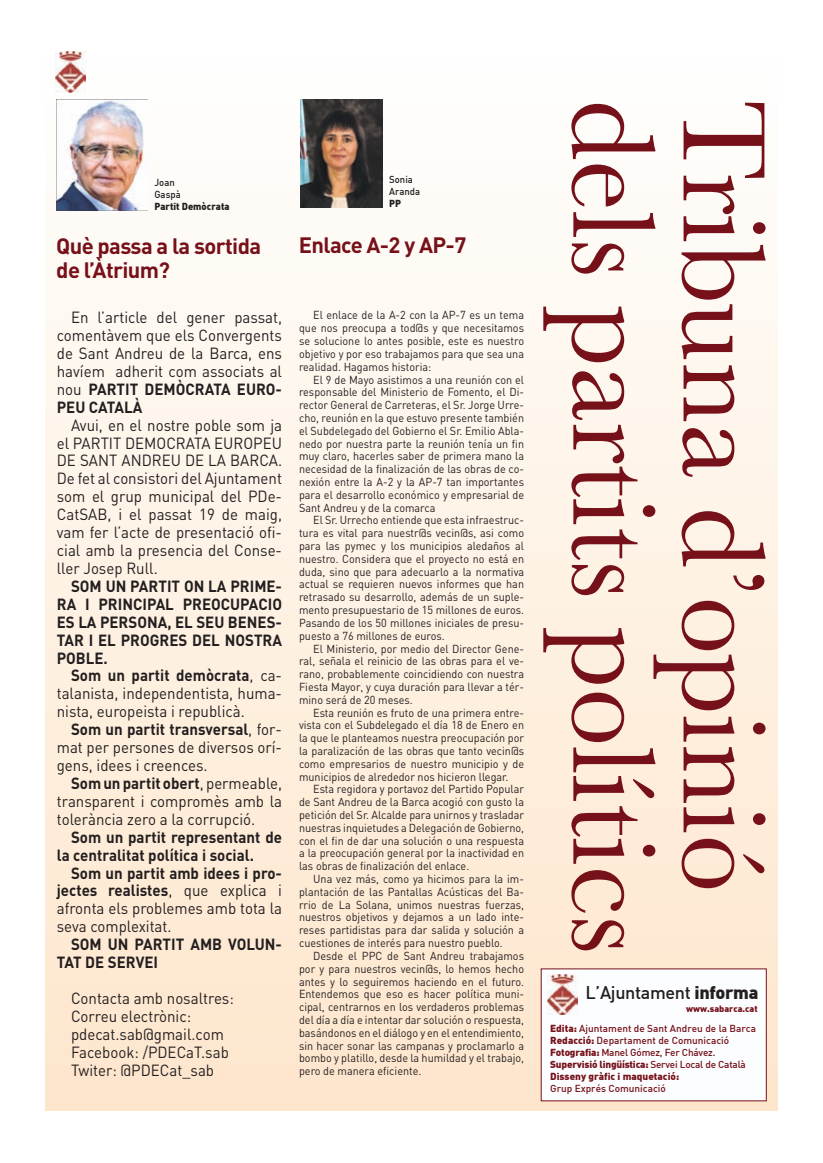
<style>
.page{position:relative;width:823px;height:1163px;background:#fff}
.page>*{position:absolute;margin:0;border:0;box-sizing:border-box;transform-origin:0 0}
.t1{font:122px "Baskerville";color:#76111a;scale:.95 1}
.t2{font:700 22px/24px "DIN";letter-spacing:-.03em;color:#76111a}
.t3{font:500 18px "DIN";letter-spacing:-.02em;color:#231f20}
.t4{font:16px/17.9px "DIN";color:#231f20;text-align:justify;scale:.94 1}
.t5{font:700 16px/17.9px "DIN";color:#231f20;scale:.94 1}
.t6{font:11.5px/12.8px "DIN";color:#231f20;text-align:justify;scale:.94 1}
.t7{font:500 10px/12px "DIN";color:#76111a}
.t8{font:500 10px/12px "DIN";color:#231f20;scale:.95 1}
.t9{font:900 10px "DIN";color:#231f20;scale:.95 1}
.t10{font:900 9px "DIN";color:#76111a}
.s1{font-weight:700}
.s2{font-weight:900}
</style>
<div class="page">
<div style="left:46px;top:51px;width:731px;height:1058px;background:linear-gradient(to bottom,#fefffd,#fee5cb)"></div>
<img style="left:55px;top:51px;width:30px;height:41px">
<div style="left:541px;top:968px;width:224px;height:132px;background:#fbfdfe"></div>
<img style="left:57px;top:99px;width:91px;height:111px">
<img style="left:300px;top:99px;width:82px;height:108px">
<img style="left:547px;top:974px;width:30px;height:40px">
<p class="t8" style="left:154px;top:178px;width:29px">Joan<br>Gaspà</p>
<p class="t9" style="left:154px;top:203px;width:80px">Partit Demòcrata</p>
<h2 class="t2" style="left:56px;top:236px;width:206px">Què passa a la sortida de l’Àtrium?</h2>
<h3 class="t4" style="left:57px;top:310px;width:241px;text-indent:14px">En l’article del gener passat, comentàvem que els Convergents de Sant Andreu de la Barca, ens havíem adherit com associats al nou <span class="s1">PARTIT DEMÒCRATA EURO-PEU CATALÀ</span></h3>
<p class="t4" style="left:57px;top:417px;width:241px;text-indent:14px">Avui, en el nostre poble som ja el PARTIT DEMOCRATA EUROPEU DE SANT ANDREU DE LA BARCA.<br>De fet al consistori del Ajuntament som el grup municipal del PDe-CatSAB, i el passat 19 de maig, vam fer l’acte de presentació ofi&shy;cial amb la presencia del Conse&shy;ller Josep Rull.</p>
<h3 class="t5" style="left:57px;top:578px;width:241px;text-align:justify;text-indent:14px">SOM UN PARTIT ON LA PRIME-RA I PRINCIPAL PREOCUPACIO ES LA PERSONA, EL SEU BENES-TAR I EL PROGRES DEL NOSTRA POBLE.</h3>
<h3 class="t4" style="left:57px;top:668px;width:241px;text-indent:14px"><span class="s1">Som un partit demòcrata</span>, ca&shy;talanista, independentista, huma&shy;nista, europeista i republicà.</h3>
<h3 class="t4" style="left:57px;top:722px;width:241px;text-indent:14px"><span class="s1">Som un partit transversal</span>, for&shy;mat per persones de diversos orí&shy;gens, idees i creences.</h3>
<h3 class="t4" style="left:57px;top:775px;width:241px;text-indent:14px"><span class="s1">Som un partit obert</span>, permeable, transparent i compromès amb la tolerància zero a la corrupció.</h3>
<h3 class="t5" style="left:57px;top:829px;width:241px;text-indent:14px">Som un partit representant de la centralitat política i social.</h3>
<h3 class="t4" style="left:57px;top:865px;width:241px;text-indent:14px"><span class="s1">Som un partit amb idees i pro&shy;jectes realistes</span>, que explica i afronta els problemes amb tota la seva complexitat.</h3>
<h3 class="t5" style="left:57px;top:937px;width:241px;text-indent:14px">SOM UN PARTIT AMB VOLUN-<br>TAT DE SERVEI</h3>
<h3 class="t4" style="left:71px;top:990px;width:175px;text-align:left">Contacta amb nosaltres:<br>Correu electrònic: pdecat.sab@gmail.com<br>Facebook: /PDECaT.sab<br>Twiter: @PDECat_sab</h3>
<p class="t8" style="left:389px;top:174px;width:34px">Sonia<br>Aranda</p>
<p class="t9" style="left:389px;top:199px;width:14px">PP</p>
<h2 class="t2" style="left:299px;top:235px;width:169px">Enlace A-2 y AP-7</h2>
<p class="t6" style="left:299px;top:310px;width:241px;text-indent:14px">El enlace de la A-2 con la AP-7 es un tema que nos preocupa a tod@s y que necesitamos se solucione lo antes posible, este es nuestro objetivo y por eso trabajamos para que sea una realidad. Hagamos historia:</p>
<p class="t6" style="left:299px;top:374px;width:241px;text-indent:14px">El 9 de Mayo asistimos a una reunión con el responsable del Ministerio de Fomento, el Di&shy;rector General de Carreteras, el Sr. Jorge Urre&shy;cho, reunión en la que estuvo presente también el Subdelegado del Gobierno el Sr. Emilio Abla&shy;nedo por nuestra parte la reunión tenía un fin muy claro, hacerles saber de primera mano la necesidad de la finalización de las obras de co&shy;nexión entre la A-2 y la AP-7 tan importantes para el desarrollo económico y empresarial de Sant Andreu y de la comarca</p>
<p class="t6" style="left:299px;top:515px;width:241px;text-indent:14px">El Sr. Urrecho entiende que esta infraestruc&shy;tura es vital para nuestr@s vecin@s, asi como para las pymec y los municipios aledaños al nuestro. Considera que el proyecto no está en duda, sino que para adecuarlo a la normativa actual se requieren nuevos informes que han retrasado su desarrollo, además de un suple&shy;mento presupuestario de 15 millones de euros.<br>Pasando de los 50 millones iniciales de presu&shy;puesto a 76 millones de euros.</p>
<p class="t6" style="left:299px;top:643px;width:241px;text-indent:14px">El Ministerio, por medio del Director Gene&shy;ral, señala el reinicio de las obras para el ve&shy;rano, probablemente coincidiendo con nuestra Fiesta Mayor, y cuya duración para llevar a tér&shy;mino será de 20 meses.</p>
<p class="t6" style="left:299px;top:707px;width:241px;text-indent:14px">Esta reunión es fruto de una primera entre&shy;vista con el Subdelegado el día 18 de Enero en la que le planteamos nuestra preocupación por la paralización de las obras que tanto vecin@s como empresarios de nuestro municipio y de municipios de alrededor nos hicieron llegar.</p>
<p class="t6" style="left:299px;top:784px;width:241px;text-indent:14px">Esta regidora y portavoz del Partido Popular de Sant Andreu de la Barca acogió con gusto la petición del Sr. Alcalde para unirnos y trasladar nuestras inquietudes a Delegación de Gobierno, con el fin de dar una solución o una respuesta a la preocupación general por la inactividad en las obras de finalización del enlace.</p>
<p class="t6" style="left:299px;top:873px;width:241px;text-indent:14px">Una vez más, como ya hicimos para la im&shy;plantación de las Pantallas Acústicas del Ba&shy;rrio de La Solana, unimos nuestras fuerzas, nuestros objetivos y dejamos a un lado inte&shy;reses partidistas para dar salida y solución a cuestiones de interés para nuestro pueblo.</p>
<p class="t6" style="left:299px;top:950px;width:241px;text-indent:14px">Desde el PPC de Sant Andreu trabajamos por y para nuestros vecin@s, lo hemos hecho antes y lo seguiremos haciendo en el futuro.<br>Entendemos que eso es hacer política muni&shy;cipal, centrarnos en los verdaderos problemas del día a día e intentar dar solución o respuesta, basándonos en el diálogo y en el entendimiento, sin hacer sonar las campanas y proclamarlo a bombo y platillo, desde la humildad y el trabajo, pero de manera eficiente.</p>
<h1 class="t1" style="left:682px;top:100px;width:900px;rotate:90deg">dels partits polítics</h1>
<h1 class="t1" style="left:792px;top:100px;width:835px;rotate:90deg">Tribuna d’opinió</h1>
<h3 class="t3" style="left:585px;top:985px;width:174px">L’Ajuntament <span class="s2">informa</span></h3>
<p class="t10" style="left:685px;top:1005px;width:73px">www.sabarca.cat</p>
<p class="t7" style="left:550px;top:1023px;width:207px"><span class="s2">Edita:</span> Ajuntament de Sant Andreu de la Barca <span class="s2">Redacció:</span> Departament de Comunicació <span class="s2">Fotografia:</span> Manel Gómez, Fer Chávez.<br><span class="s2">Supervisió lingüística:</span> Servei Local de Català <span class="s2">Disseny gràfic i maquetació:</span></p>
<p class="t7" style="left:550px;top:1083px;width:117px">Grup Exprés Comunicació</p>
</div>
